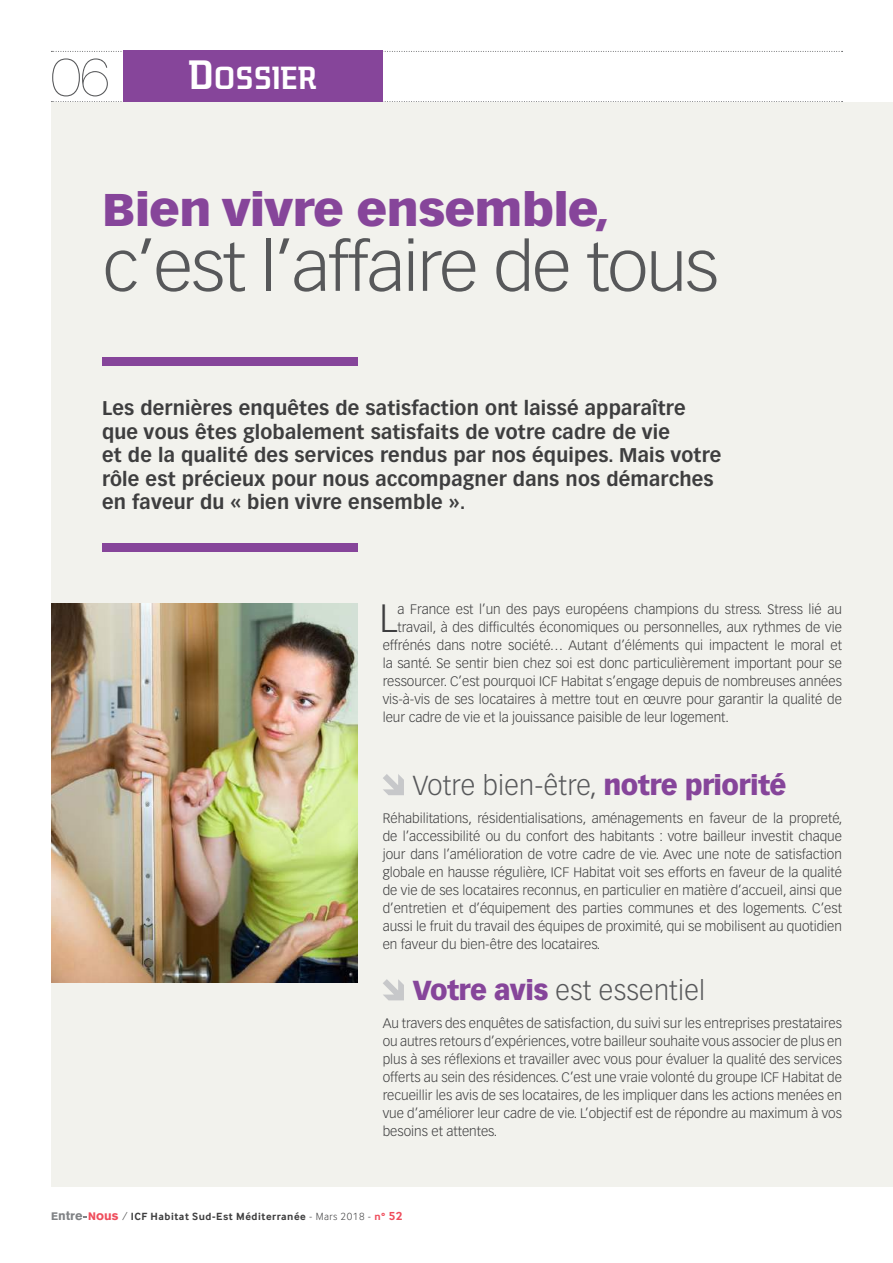
<style>
.page{position:relative;width:893px;height:1263px;background:#fff}
.page>*{position:absolute;margin:0;border:0;box-sizing:border-box;transform-origin:0 0}
.t1{font:300 67.5px "Vectora LT Pro";letter-spacing:-.03em;color:#57585a;scale:1.09 1}
.t2{font:200 54px "Helvetica Neue LT Pro";color:#57585a}
.t3{font:900 45px "Vectora LT Pro";letter-spacing:-.02em;color:#86459a;scale:1.09 1}
.t4{font:300 38.85px "Vectora LT Pro";color:#3e3e3f}
.t5{font:700 37.5px "Midnight Kernboy";color:#fff}
.t6{font:300 27px "Vectora LT Pro";letter-spacing:.01em;color:#57585a}
.t7{font:700 19.5px/23.4px "Vectora LT Pro";letter-spacing:.01em;color:#3e3e3f}
.t8{font:300 13.5px/18px "Vectora LT Pro";color:#3e3e3f;text-align:justify}
.t9{font:700 10.8px "Inter Face";letter-spacing:.05em;color:#3e3e3f}
.s1{font-size:48px}
.s2{font-weight:900;color:#86459a}
.s3{font-family:"Akzidenz Grotesk BE";color:#808285}
.s4{font-family:"Akzidenz Grotesk BE";font-size:12.75px;color:#808285}
.s5{font-family:"Akzidenz Grotesk BE";color:#ef4d5c}
.s6{font-family:"Akzidenz Grotesk BE";font-size:12.75px;color:#ef4d5c}
.s7{font-weight:300}
.s8{color:#ef4d5c}
.s9{font-size:12.15px;color:#ef4d5c}
</style>
<div class="page">
<svg style="left:51px;top:51px;width:792px;height:1px"></svg>
<svg style="left:51px;top:101px;width:792px;height:1px"></svg>
<div style="left:51px;top:102px;width:842px;height:1084px;background:#f2f2ed"></div>
<div style="left:123px;top:50px;width:260px;height:51px;background:#86459a"></div>
<div style="left:102px;top:357px;width:255px;height:9px;background:#86459a"></div>
<div style="left:102px;top:543px;width:255px;height:8px;background:#86459a"></div>
<svg style="left:383px;top:774px;width:21px;height:21px"></svg>
<svg style="left:383px;top:979px;width:21px;height:21px"></svg>
<img style="left:51px;top:604px;width:306px;height:378px">
<h2 class="t2" style="left:51px;top:45px;width:60px">06</h2>
<h3 class="t5" style="left:189px;top:57px;width:130px"><span class="s1">D</span>OSSIER</h3>
<h3 class="t3" style="left:102px;top:182px;width:467px">Bien vivre ensemble,</h3>
<h1 class="t1" style="left:102px;top:226px;width:567px">c’est l’affaire de tous</h1>
<p class="t7" style="left:102px;top:397px;width:621px">Les dernières enquêtes de satisfaction ont laissé apparaître que vous êtes globalement satisfaits de votre cadre de vie<br>et de la qualité des services rendus par nos équipes. Mais votre rôle est précieux pour nous accompagner dans nos démarches en faveur du « bien vivre ensemble ».</p>
<h3 class="t4" style="left:380px;top:594px;width:19px">L</h3>
<p class="t8" style="left:398px;top:600px;width:446px">a France est l’un des pays européens champions du stress. Stress lié au</p>
<p class="t8" style="left:398px;top:618px;width:446px">travail, à des difficultés économiques ou personnelles, aux rythmes de vie</p>
<p class="t8" style="left:383px;top:636px;width:461px">effrénés dans notre société… Autant d’éléments qui impactent le moral et</p>
<p class="t8" style="left:383px;top:654px;width:461px">la santé. Se sentir bien chez soi est donc particulièrement important pour se</p>
<p class="t8" style="left:383px;top:672px;width:461px">ressourcer. C’est pourquoi ICF Habitat s’engage depuis de nombreuses années</p>
<p class="t8" style="left:383px;top:690px;width:461px">vis-à-vis de ses locataires à mettre tout en œuvre pour garantir la qualité de</p>
<p class="t8" style="left:383px;top:708px;width:348px">leur cadre de vie et la jouissance paisible de leur logement.</p>
<h3 class="t6" style="left:413px;top:769px;width:375px">Votre bien-être, <span class="s2">notre priorité</span></h3>
<p class="t8" style="left:383px;top:810px;width:461px">Réhabilitations, résidentialisations, aménagements en faveur de la propreté, de l’accessibilité ou du confort des habitants : votre bailleur investit chaque jour dans l’amélioration de votre cadre de vie. Avec une note de satisfaction globale en hausse régulière, ICF Habitat voit ses efforts en faveur de la qualité de vie de ses locataires reconnus, en particulier en matière d’accueil, ainsi que d’entretien et d’équipement des parties communes et des logements. C’est aussi le fruit du travail des équipes de proximité, qui se mobilisent au quotidien en faveur du bien-être des locataires.</p>
<h3 class="t6" style="left:413px;top:974px;width:294px"><span class="s2">Votre avis</span> est essentiel</h3>
<p class="t8" style="left:383px;top:1014px;width:461px">Au travers des enquêtes de satisfaction, du suivi sur les entreprises prestataires ou autres retours d’expériences, votre bailleur souhaite vous associer de plus en plus à ses réflexions et travailler avec vous pour évaluer la qualité des services offerts au sein des résidences. C’est une vraie volonté du groupe ICF Habitat de recueillir les avis de ses locataires, de les impliquer dans les actions menées en vue d’améliorer leur cadre de vie. L’objectif est de répondre au maximum à vos besoins et attentes.</p>
<p class="t9" style="left:51px;top:1210px;width:353px"><span class="s3">E</span><span class="s4">ntre</span> <span class="s5">N</span><span class="s6">ous</span> <span class="s7">/</span> ICF Habitat Sud-Est Méditerranée <span class="s7">- Mars 2018 -</span> <span class="s8">n°</span> <span class="s9">52</span></p>
</div>
